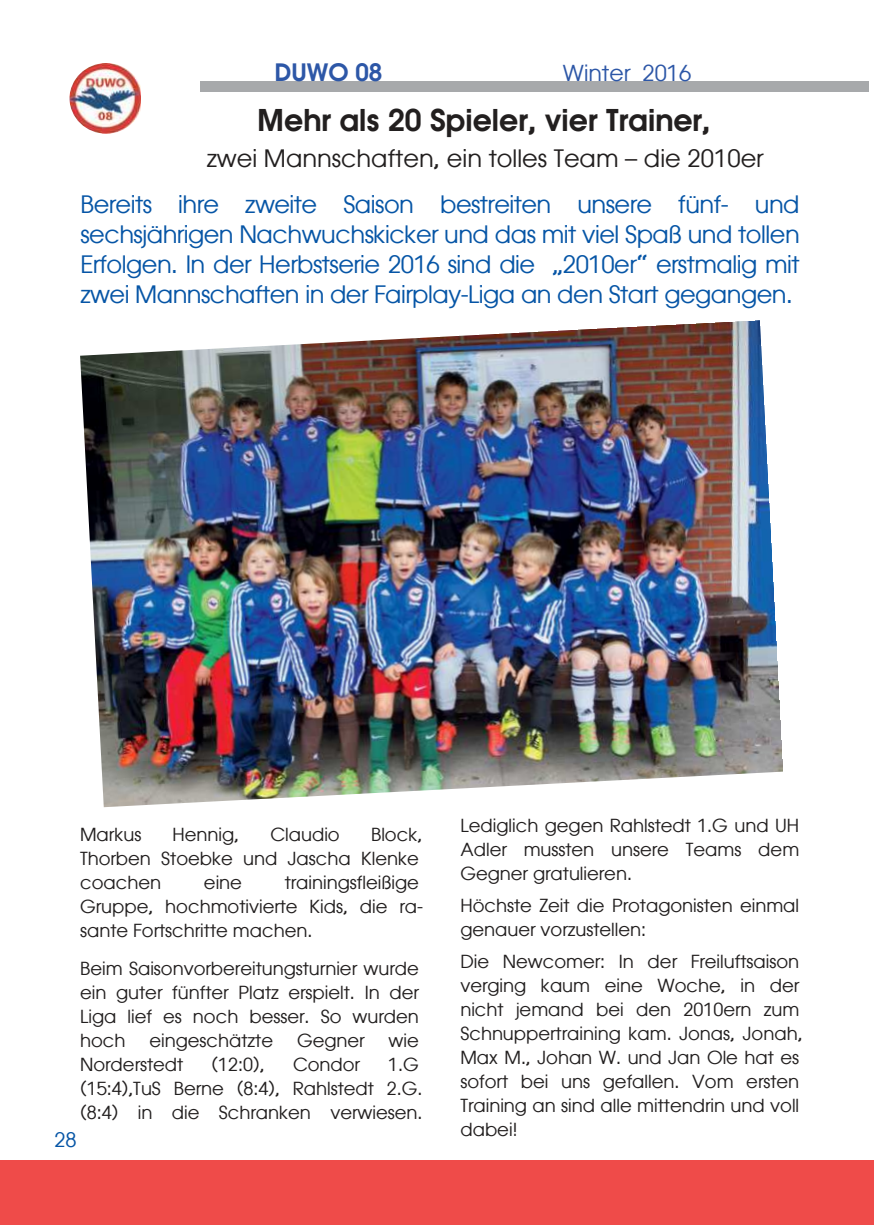
<style>
.page{position:relative;width:874px;height:1225px;background:#fff}
.page>*{position:absolute;margin:0;border:0;box-sizing:border-box;transform-origin:0 0}
.t1{font:600 30px "Atlanta";color:#221f1f}
.t2{font:24px/30px "Atlanta";letter-spacing:-.02em;color:#0655a6;text-align:justify}
.t3{font:24px "Atlanta";color:#221f1f}
.t4{font:600 24px "Atlanta";color:#2d57a7}
.t5{font:22px "Atlanta";color:#2d57a7}
.t6{font:20px "Atlanta";color:#0655a6}
.t7{font:18px/24px "Atlanta";color:#221f1f}
</style>
<div class="page">
<img style="left:69px;top:63px;width:71px;height:71px">
<div style="left:200px;top:82px;width:667px;height:10px;background:#a7a9ab"></div>
<div style="left:0;top:1160px;width:873px;height:65px;background:#ef4b49"></div>
<img style="left:80px;top:320px;width:703px;height:487px">
<h2 class="t4" style="left:274px;top:59px;width:109px">DUWO 08</h2>
<p class="t5" style="left:562px;top:61px;width:130px">Winter 2016</p>
<h1 class="t1" style="left:257px;top:103px;width:455px">Mehr als 20 Spieler, vier Trainer,</h1>
<h2 class="t3" style="left:207px;top:146px;width:558px">zwei Mannschaften, ein tolles Team – die 2010er</h2>
<p class="t2" style="left:80px;top:189px;width:720px">Bereits ihre zweite Saison bestreiten unsere fünf- und sechsjährigen Nachwuchskicker und das mit viel Spaß und tollen Erfolgen. In der Herbstserie 2016 sind die „2010er“ erstmalig mit zwei Mannschaften in der Fairplay-Liga an den Start gegangen.</p>
<p class="t7" style="left:80px;top:822px;width:63px">Markus</p>
<p class="t7" style="left:172px;top:822px;width:68px">Hennig,</p>
<p class="t7" style="left:270px;top:822px;width:71px">Claudio</p>
<p class="t7" style="left:80px;top:822px;width:343px;text-indent:291px">Block,<br>Thorben Stoebke und Jascha Klenke coachen</p>
<p class="t7" style="left:80px;top:870px;width:344px;text-indent:204px">trainingsfleißige<br>Gruppe, hochmotivierte Kids, die ra&shy;sante Fortschritte machen.</p>
<p class="t7" style="left:80px;top:956px;width:340px;text-align:justify">Beim Saisonvorbereitungsturnier wurde ein guter fünfter Platz erspielt. In der Liga lief es noch besser. So wurden hoch</p>
<p class="t7" style="left:204px;top:870px;width:39px">eine</p>
<p class="t7" style="left:149px;top:1028px;width:125px">eingeschätzte</p>
<p class="t7" style="left:297px;top:1028px;width:69px">Gegner</p>
<p class="t7" style="left:388px;top:1028px;width:32px">wie</p>
<p class="t7" style="left:80px;top:1052px;width:105px">Norderstedt</p>
<p class="t7" style="left:211px;top:1052px;width:55px">(12:0),</p>
<p class="t7" style="left:293px;top:1052px;width:68px">Condor</p>
<p class="t7" style="left:80px;top:1052px;width:343px;text-indent:308px">1.G (15:4),TuS Berne (8:4), Rahlstedt 2.G. (8:4) in die Schranken verwiesen.</p>
<p class="t6" style="left:55px;top:1129px;width:24px">28</p>
<p class="t7" style="left:460px;top:813px;width:340px;text-align:justify">Lediglich gegen Rahlstedt 1.G und UH Adler mussten unsere Teams dem Gegner gratulieren.</p>
<p class="t7" style="left:460px;top:893px;width:340px">Höchste Zeit die Protagonisten einmal genauer vorzustellen:</p>
<p class="t7" style="left:460px;top:949px;width:343px">Die Newcomer: In der Freiluftsaison verging kaum eine Woche, in der nicht jemand bei den 2010ern zum<br>Schnuppertraining kam. Jonas, Jonah,<br>Max M., Johan W. und Jan Ole hat es sofort bei uns gefallen. Vom ersten<br>Training an sind alle mittendrin und voll dabei!</p>
</div>
